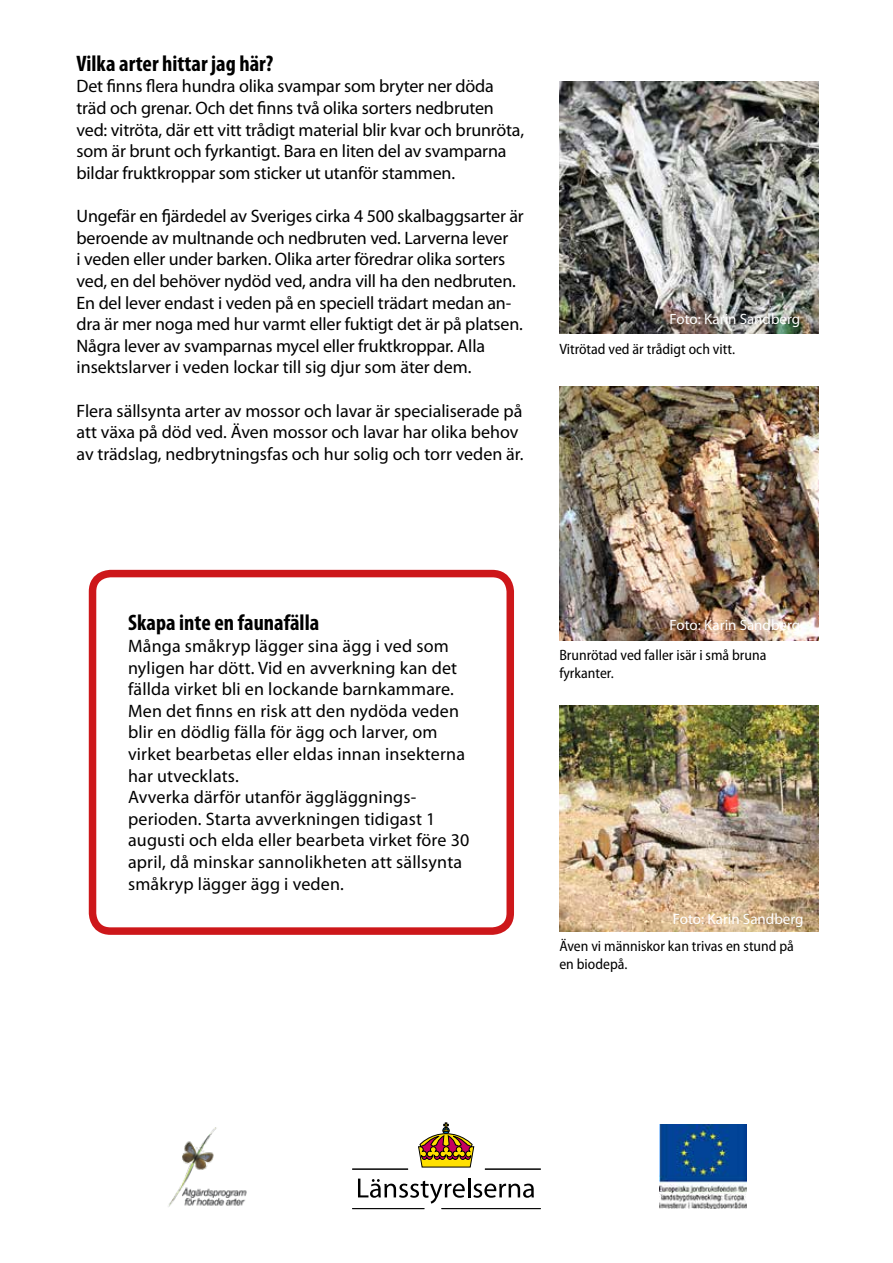
<style>
.page{position:relative;width:893px;height:1263px;background:#fff}
.page>*{position:absolute;margin:0;border:0;box-sizing:border-box;transform-origin:0 0}
.t1{font:700 condensed 22.5px "Myriad Pro";color:#000}
.t2{font:18px/21.6px "Myriad Pro";letter-spacing:-.005em;color:#000}
.t3{font:semi-condensed 15px/18px "Myriad Pro";color:#000}
.t4{font:15px "Myriad Pro";color:#fff}
</style>
<div class="page">
<img style="left:559px;top:387px;width:260px;height:253px">
<img style="left:559px;top:81px;width:260px;height:253px">
<img style="left:559px;top:706px;width:260px;height:225px">
<svg style="left:358px;top:1178px;width:107px;height:25px"></svg>
<hr style="left:468px;top:1177px;width:2px;height:20px;background:#000">
<svg style="left:473px;top:1183px;width:61px;height:15px"></svg>
<hr style="left:352px;top:1169px;width:56px;height:1px;background:#000">
<hr style="left:485px;top:1169px;width:56px;height:1px;background:#000">
<hr style="left:441px;top:1208px;width:100px;height:1px;background:#000">
<hr style="left:352px;top:1208px;width:72px;height:1px;background:#000">
<svg style="left:418px;top:1123px;width:56px;height:44px"></svg>
<img style="left:659px;top:1124px;width:87px;height:85px">
<img style="left:168px;top:1127px;width:79px;height:80px">
<div style="left:89px;top:570px;width:425px;height:365px;border:8px solid #cd171a;border-radius:18px"></div>
<p class="t1" style="left:77px;top:51px;width:198px">Vilka arter hittar jag här?</p>
<p class="t2" style="left:77px;top:76px;width:449px">Det finns flera hundra olika svampar som bryter ner döda träd och grenar. Och det finns två olika sorters nedbruten ved: vitröta, där ett vitt trådigt material blir kvar och brunröta, som är brunt och fyrkantigt. Bara en liten del av svamparna bildar fruktkroppar som sticker ut utanför stammen.</p>
<p class="t2" style="left:77px;top:206px;width:449px">Ungefär en fjärdedel av Sveriges cirka 4 500 skalbaggsarter är beroende av multnande och nedbruten ved. Larverna lever<br>i veden eller under barken. Olika arter föredrar olika sorters ved, en del behöver nydöd ved, andra vill ha den nedbruten.<br>En del lever endast i veden på en speciell trädart medan an&shy;dra är mer noga med hur varmt eller fuktigt det är på platsen.<br>Några lever av svamparnas mycel eller fruktkroppar. Alla insektslarver i veden lockar till sig djur som äter dem.</p>
<p class="t2" style="left:77px;top:400px;width:449px">Flera sällsynta arter av mossor och lavar är specialiserade på att växa på död ved. Även mossor och lavar har olika behov av trädslag, nedbrytningsfas och hur solig och torr veden är.</p>
<p class="t4" style="left:670px;top:311px;width:132px">Foto: Karin Sandberg</p>
<p class="t3" style="left:559px;top:340px;width:177px">Vitrötad ved är trådigt och vitt.</p>
<p class="t1" style="left:128px;top:610px;width:193px">Skapa inte en faunafälla</p>
<p class="t2" style="left:128px;top:635px;width:343px">Många småkryp lägger sina ägg i ved som nyligen har dött. Vid en avverkning kan det fällda virket bli en lockande barnkammare.<br>Men det finns en risk att den nydöda veden blir en dödlig fälla för ägg och larver, om virket bearbetas eller eldas innan insekterna har utvecklats.<br>Avverka därför utanför äggläggnings&shy;perioden. Starta avverkningen tidigast 1 augusti och elda eller bearbeta virket före 30 april, då minskar sannolikheten att sällsynta småkryp lägger ägg i veden.</p>
<p class="t4" style="left:670px;top:617px;width:132px">Foto: Karin Sandberg</p>
<p class="t3" style="left:559px;top:647px;width:209px">Brunrötad ved faller isär i små bruna fyrkanter.</p>
<p class="t4" style="left:673px;top:911px;width:132px">Foto: Karin Sandberg</p>
<p class="t3" style="left:559px;top:937px;width:236px">Även vi människor kan trivas en stund på en biodepå.</p>
</div>
